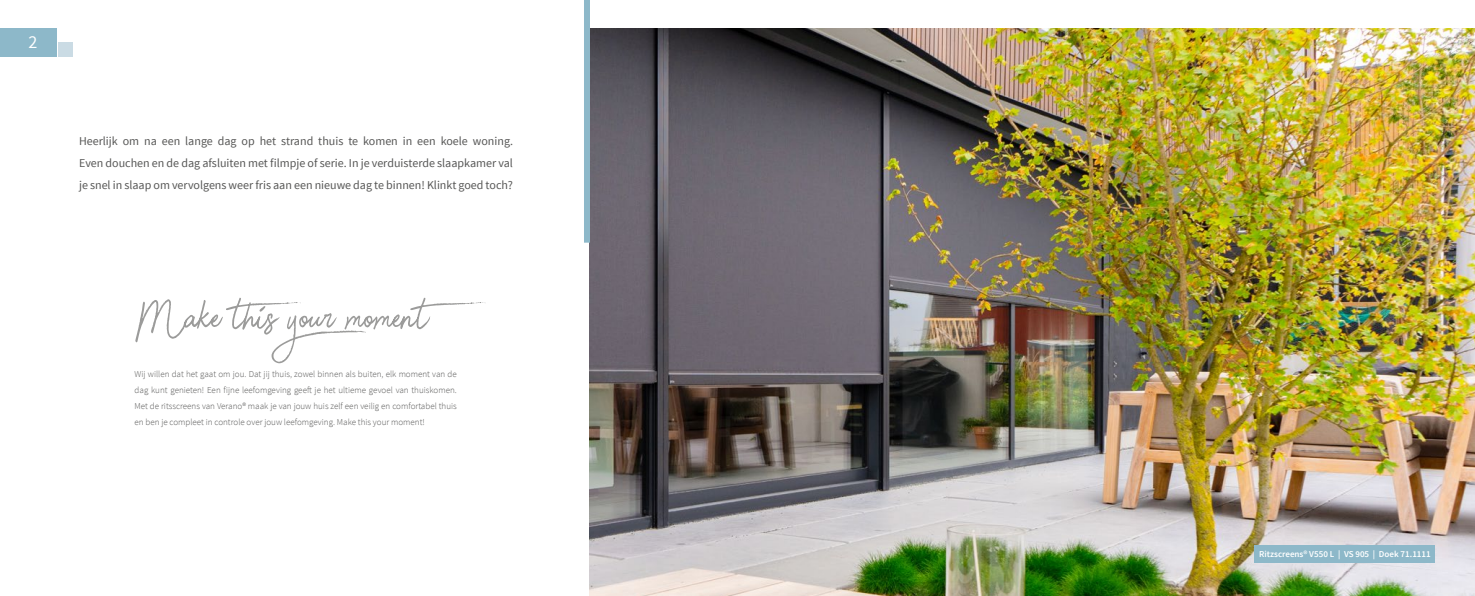
<style>
.page{position:relative;width:1475px;height:596px;background:#fff}
.page>*{position:absolute;margin:0;border:0;box-sizing:border-box;transform-origin:0 0}
.t1{font:18px "Source Sans Pro";color:#fff}
.t2{font:12px/22px "Source Sans Pro";color:#575756;text-align:justify}
.t3{font:300 9px/16px "Source Sans Pro";color:#575756;text-align:justify}
.t4{font:600 9px "Source Sans Pro";color:#fff}
</style>
<div class="page">
<div style="left:0;top:28px;width:57px;height:29px;background:#8db8c9"></div>
<div style="left:59px;top:43px;width:14px;height:14px;background:#cadbe4"></div>
<img style="left:590px;top:28px;width:884px;height:567px">
<div style="left:584px;top:0;width:6px;height:242px;background:#8db8c9"></div>
<div style="left:1254px;top:544px;width:180px;height:17px;background:#8db8c9"></div>
<svg style="left:135px;top:297px;width:351px;height:66px"></svg>
<h1 class="t1" style="left:28px;top:31px;width:10px">2</h1>
<p class="t2" style="left:79px;top:130px;width:435px">Heerlijk om na een lange dag op het strand thuis te komen in een koele woning.<br>Even douchen en de dag afsluiten met filmpje of serie. In je verduisterde slaapkamer val je snel in slaap om vervolgens weer fris aan een nieuwe dag te binnen! Klinkt goed toch?</p>
<p class="t3" style="left:135px;top:366px;width:324px">Wij willen dat het gaat om jou. Dat jij thuis, zowel binnen als buiten, elk moment van de dag kunt genieten! Een fijne leefomgeving geeft je het ultieme gevoel van thuiskomen.<br>Met de ritsscreens van Verano® maak je van jouw huis zelf een veilig en comfortabel thuis en ben je compleet in controle over jouw leefomgeving. Make this your moment!</p>
<p class="t4" style="left:1258px;top:548px;width:173px">Ritzscreens® V550 L | VS 905 | Doek 71.1111</p>
</div>
